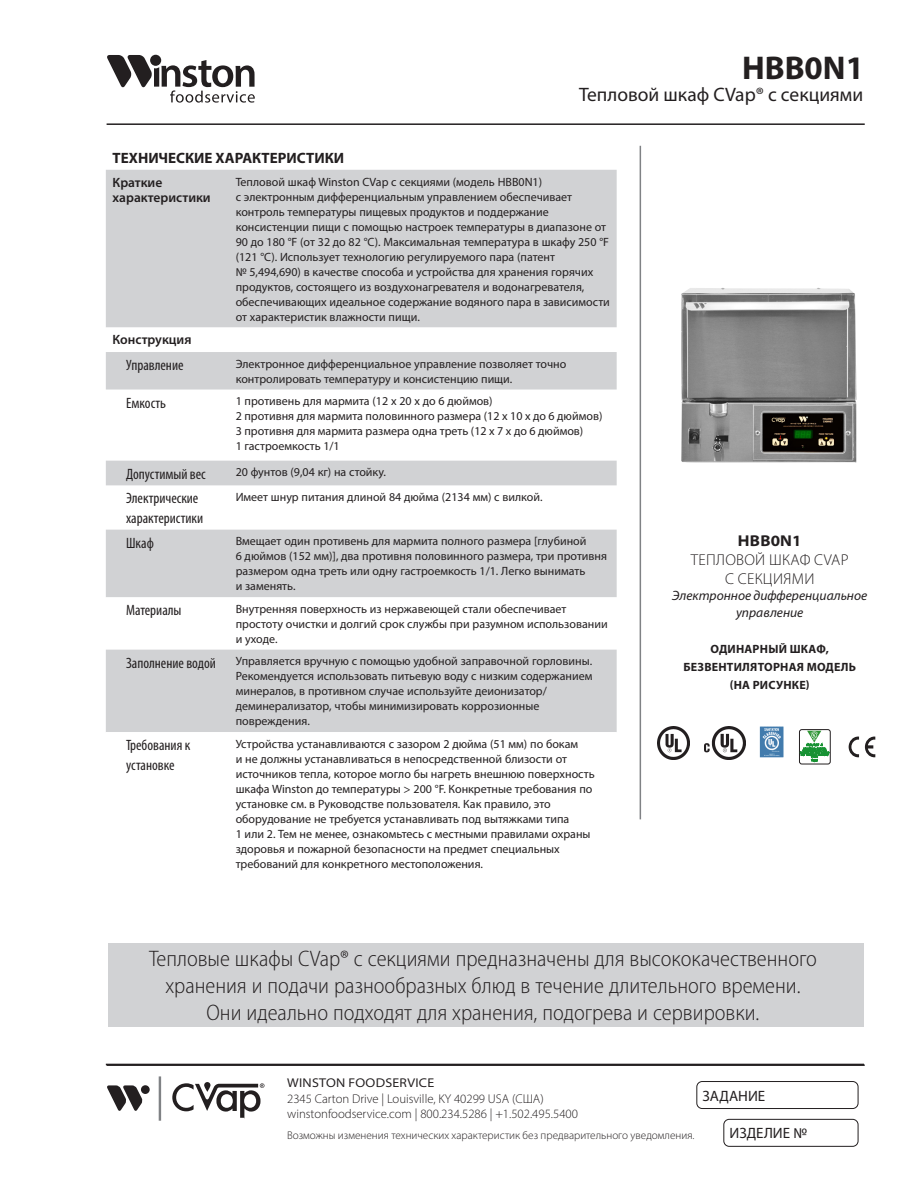
<style>
.page{position:relative;width:918px;height:1188px;background:#fff}
.page>*{position:absolute;margin:0;border:0;box-sizing:border-box;transform-origin:0 0}
.Product_Type{font:700 33px "Myriad Pro";color:#231f20}
.Front_-__features__p{font:300 semi-condensed 22.5px/27px "Myriad Pro";color:#231f20;text-align:center}
.Product_Type_Descrip{font:19.5px "Myriad Pro";color:#231f20}
.t1{font:300 15.75px/18.9px "Myriad Pro";letter-spacing:.02em;color:#231f20;text-align:center}
.t2{font:700 semi-expanded 15.75px "Myriad Pro";letter-spacing:.01em;color:#231f20}
.t3{font:condensed 15px/19.5px "Myriad Pro";color:#231f20}
.t4{font:700 15px "Myriad Pro";color:#231f20}
.t5{font:15px "Myriad Pro";color:#231f20}
.t6{font:italic 13.5px/16.2px "Myriad Pro";color:#231f20;text-align:center}
.t7{font:600 13.5px/15px "Myriad Pro";color:#231f20}
.t8{font:300 12.75px/15.3px "Myriad Pro";color:#231f20}
.t9{font:semi-expanded 12.75px "Myriad Pro";letter-spacing:.02em;color:#231f20}
.Front_-__features__p-2{font:12px/15px "Myriad Pro";color:#231f20}
.t10{font:700 12px/18px "Myriad Pro";letter-spacing:.02em;color:#231f20;text-align:center}
.t11{font:300 11.25px "Myriad Pro";color:#231f20}
</style>
<div class="page">
<svg style="left:107px;top:55px;width:148px;height:48px"></svg>
<hr style="left:107px;top:123px;width:758px;height:2px;background:#231f20">
<hr style="left:107px;top:1064px;width:758px;height:2px;background:#231f20">
<svg style="left:172px;top:1083px;width:92px;height:35px"></svg>
<div style="left:141px;top:1085px;width:9px;height:9px;background:#231f20;border-radius:50%"></div>
<svg style="left:107px;top:1085px;width:36px;height:26px"></svg>
<hr style="left:159px;top:1076px;width:2px;height:45px;background:#808285">
<hr style="left:640px;top:146px;width:1px;height:673px;background:#808285">
<div style="left:723px;top:1119px;width:135px;height:28px;border:1px solid #231f20;border-radius:5px"></div>
<div style="left:696px;top:1081px;width:162px;height:28px;border:1px solid #231f20;border-radius:5px"></div>
<img style="left:681px;top:288px;width:175px;height:175px">
<hr style="left:106px;top:1064px;width:758px;height:1px;background:#231f20">
<svg style="left:106px;top:170px;width:511px;height:562px;fill:#d1d2d4"></svg>
<div style="left:108px;top:943px;width:756px;height:84px;background:#d1d2d4"></div>
<img style="left:657px;top:727px;width:33px;height:32px">
<img style="left:705px;top:726px;width:40px;height:33px">
<div style="left:799px;top:730px;width:31px;height:34px;border:1px solid #231f20;border-radius:2px"></div>
<svg style="left:800px;top:731px;width:29px;height:31px"></svg>
<img style="left:759px;top:726px;width:25px;height:32px">
<svg style="left:849px;top:737px;width:10px;height:20px"></svg>
<svg style="left:865px;top:737px;width:10px;height:20px"></svg>
<p class="Product_Type" style="left:742px;top:46px;width:124px">HBB0N1</p>
<p class="Product_Type_Descrip" style="left:579px;top:83px;width:285px">Тепловой шкаф CVap® с секциями</p>
<p class="t4" style="left:113px;top:148px;width:233px">ТЕХНИЧЕСКИЕ ХАРАКТЕРИСТИКИ</p>
<p class="t7" style="left:113px;top:174px;width:100px">Краткие характеристики</p>
<p class="Front_-__features__p-2" style="left:236px;top:174px;width:376px">Тепловой шкаф Winston CVap с секциями (модель HBB0N1)<br>с электронным дифференциальным управлением обеспечивает контроль температуры пищевых продуктов и поддержание консистенции пищи с помощью настроек температуры в диапазоне от 90 до 180 °F (от 32 до 82 °C). Максимальная температура в шкафу 250 °F (121 °C). Использует технологию регулируемого пара (патент<br>№ 5,494,690) в качестве способа и устройства для хранения горячих продуктов, состоящего из воздухонагревателя и водонагревателя, обеспечивающих идеальное содержание водяного пара в зависимости от характеристик влажности пищи.</p>
<p class="t7" style="left:113px;top:332px;width:81px">Конструкция</p>
<p class="t3" style="left:126px;top:355px;width:59px">Управление</p>
<p class="Front_-__features__p-2" style="left:236px;top:356px;width:332px">Электронное дифференциальное управление позволяет точно контролировать температуру и консистенцию пищи.</p>
<p class="t3" style="left:126px;top:393px;width:41px">Емкость</p>
<p class="Front_-__features__p-2" style="left:236px;top:394px;width:258px">1 противень для мармита (12 x 20 x до 6 дюймов)</p>
<p class="Front_-__features__p-2" style="left:236px;top:409px;width:368px">2 противня для мармита половинного размера (12 x 10 x до 6 дюймов)</p>
<p class="Front_-__features__p-2" style="left:236px;top:424px;width:349px">3 противня для мармита размера одна треть (12 x 7 x до 6 дюймов)</p>
<p class="Front_-__features__p-2" style="left:236px;top:439px;width:106px">1 гастроемкость 1/1</p>
<p class="t3" style="left:126px;top:464px;width:81px">Допустимый вес</p>
<p class="Front_-__features__p-2" style="left:236px;top:465px;width:152px">20 фунтов (9,04 кг) на стойку.</p>
<p class="t3" style="left:126px;top:488px;width:79px">Электрические характеристики</p>
<p class="Front_-__features__p-2" style="left:236px;top:489px;width:308px">Имеет шнур питания длиной 84 дюйма (2134 мм) с вилкой.</p>
<p class="t3" style="left:126px;top:533px;width:29px">Шкаф</p>
<p class="Front_-__features__p-2" style="left:236px;top:534px;width:373px">Вмещает один противень для мармита полного размера [глубиной<br>6 дюймов (152 мм)], два противня половинного размера, три противня размером одна треть или одну гастроемкость 1/1. Легко вынимать<br>и заменять.</p>
<p class="t3" style="left:126px;top:600px;width:57px">Материалы</p>
<p class="Front_-__features__p-2" style="left:236px;top:601px;width:373px">Внутренняя поверхность из нержавеющей стали обеспечивает простоту очистки и долгий срок службы при разумном использовании и уходе.</p>
<p class="t3" style="left:126px;top:653px;width:91px">Заполнение водой</p>
<p class="Front_-__features__p-2" style="left:236px;top:654px;width:358px">Управляется вручную с помощью удобной заправочной горловины.<br>Рекомендуется использовать питьевую воду с низким содержанием минералов, в противном случае используйте деионизатор/ деминерализатор, чтобы минимизировать коррозионные повреждения.</p>
<p class="t3" style="left:126px;top:735px;width:66px">Требования к установке</p>
<p class="Front_-__features__p-2" style="left:236px;top:736px;width:360px">Устройства устанавливаются с зазором 2 дюйма (51 мм) по бокам<br>и не должны устанавливаться в непосредственной близости от источников тепла, которое могло бы нагреть внешнюю поверхность шкафа Winston до температуры &gt; 200 °F. Конкретные требования по установке см. в Руководстве пользователя. Как правило, это оборудование не требуется устанавливать под вытяжками типа<br>1 или 2. Тем не менее, ознакомьтесь с местными правилами охраны здоровья и пожарной безопасности на предмет специальных требований для конкретного местоположения.</p>
<p class="t2" style="left:738px;top:531px;width:65px">HBB0N1</p>
<p class="t1" style="left:691px;top:550px;width:159px">ТЕПЛОВОЙ ШКАФ CVAP<br>С СЕКЦИЯМИ</p>
<p class="t6" style="left:672px;top:588px;width:197px">Электронное дифференциальное управление</p>
<p class="t10" style="left:710px;top:639px;width:120px">ОДИНАРНЫЙ ШКАФ,</p>
<p class="t10" style="left:683px;top:657px;width:174px">БЕЗВЕНТИЛЯТОРНАЯ МОДЕЛЬ (НА РИСУНКЕ)</p>
<p class="Front_-__features__p" style="left:149px;top:945px;width:669px">Тепловые шкафы CVap® с секциями предназначены для высококачественного хранения и подачи разнообразных блюд в течение длительного времени.</p>
<p class="Front_-__features__p" style="left:207px;top:999px;width:554px">Они идеально подходят для хранения, подогрева и сервировки.</p>
<p class="t9" style="left:287px;top:1075px;width:149px">WINSTON FOODSERVICE</p>
<p class="t8" style="left:287px;top:1091px;width:292px">2345 Carton Drive | Louisville, KY 40299 USA (США) winstonfoodservice.com | 800.234.5286 | +1.502.495.5400</p>
<p class="t11" style="left:287px;top:1129px;width:409px">Возможны изменения технических характеристик без предварительного уведомления.</p>
<p class="t5" style="left:730px;top:1124px;width:79px">ИЗДЕЛИЕ №</p>
<p class="t5" style="left:703px;top:1086px;width:64px">ЗАДАНИЕ</p>
</div>
